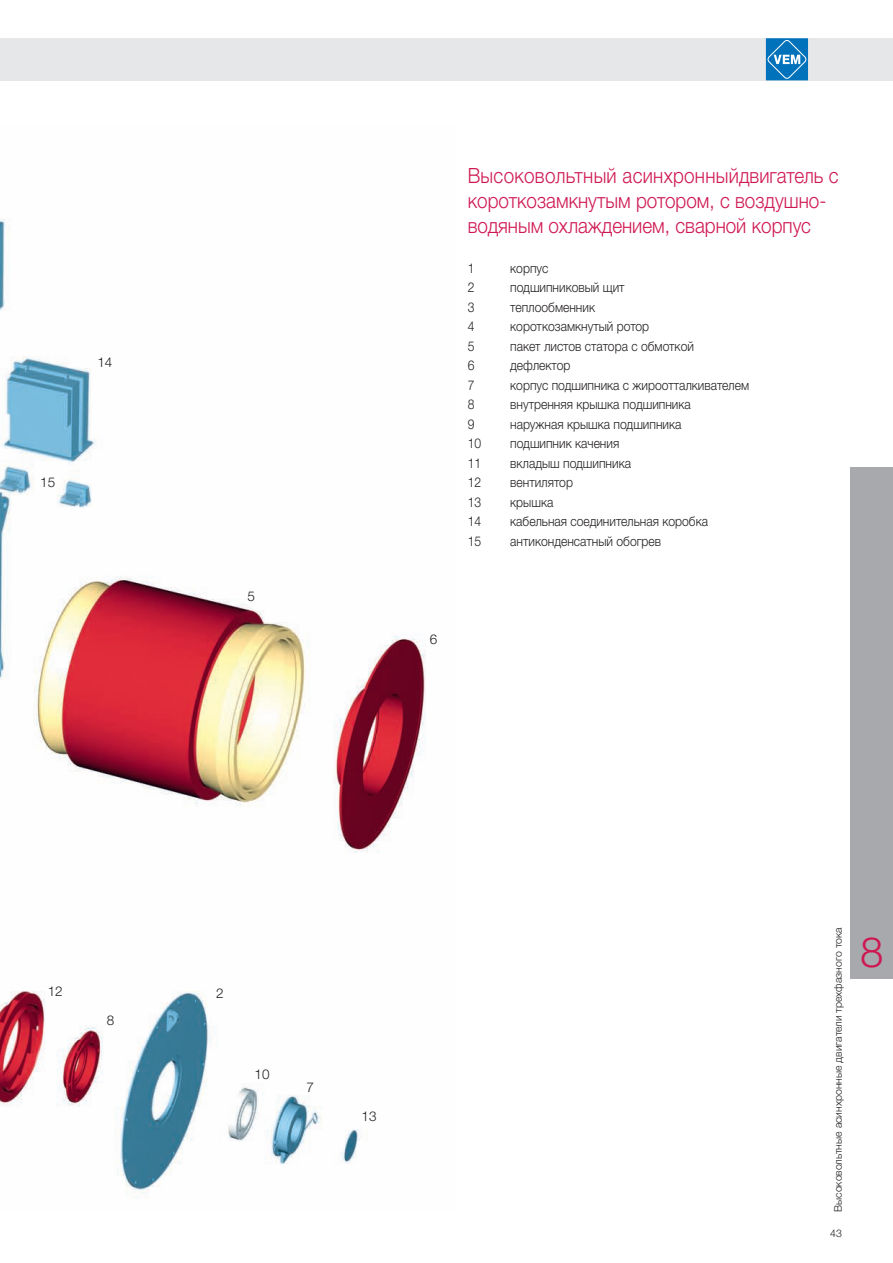
<style>
.page{position:relative;width:893px;height:1263px;background:#fff}
.page>*{position:absolute;margin:0;border:0;box-sizing:border-box;transform-origin:0 0}
.t1{font:300 42px "Helvetica Neue LTW1 G";color:#cf1852}
.t2{font:300 21px/25.2px "Helvetica Neue LTW1 G";color:#cf1852;scale:.9 1}
.t3{font:300 13.5px "Helvetica Neue LTW1 G";color:#231f20;scale:.9 1}
.t4{font:300 13.5px "Helvetica Neue LTW1 G";color:#231f20}
.t5{font:300 10.5px "Helvetica Neue LTW1 G";color:#231f20}
</style>
<div class="page">
<div style="left:0;top:38px;width:893px;height:43px;background:#e6e7e9"></div>
<div style="left:766px;top:38px;width:42px;height:42px;background:#0072bc"></div>
<svg style="left:767px;top:40px;width:39px;height:39px"></svg>
<img style="left:0;top:218px;width:426px;height:980px">
<div style="left:850px;top:468px;width:43px;height:511px;background:#a8a9ad"></div>
<p class="t4" style="left:40px;top:477px;width:17px">15</p>
<p class="t4" style="left:97px;top:357px;width:17px">14</p>
<p class="t4" style="left:247px;top:591px;width:9px">5</p>
<h2 class="t2" style="left:468px;top:165px;width:414px">Высоковольтный асинхронныйдвигатель с короткозамкнутым ротором, с воздушно&shy;водяным охлаждением, сварной корпус</h2>
<p class="t3" style="left:468px;top:263px;width:9px">1</p>
<p class="t3" style="left:510px;top:263px;width:44px">корпус</p>
<p class="t3" style="left:468px;top:283px;width:9px">2</p>
<p class="t3" style="left:510px;top:283px;width:129px">подшипниковый щит</p>
<p class="t3" style="left:468px;top:302px;width:9px">3</p>
<p class="t3" style="left:510px;top:302px;width:96px">теплообменник</p>
<p class="t3" style="left:468px;top:322px;width:9px">4</p>
<p class="t3" style="left:510px;top:322px;width:156px">короткозамкнутый ротор</p>
<p class="t3" style="left:468px;top:341px;width:9px">5</p>
<p class="t3" style="left:510px;top:341px;width:206px">пакет листов статора с обмоткой</p>
<p class="t3" style="left:468px;top:361px;width:9px">6</p>
<p class="t3" style="left:510px;top:361px;width:68px">дефлектор</p>
<p class="t3" style="left:468px;top:380px;width:9px">7</p>
<p class="t3" style="left:510px;top:380px;width:267px">корпус подшипника с жироотталкивателем</p>
<p class="t3" style="left:468px;top:400px;width:9px">8</p>
<p class="t3" style="left:510px;top:400px;width:202px">внутренняя крышка подшипника</p>
<p class="t3" style="left:468px;top:419px;width:9px">9</p>
<p class="t3" style="left:510px;top:419px;width:192px">наружная крышка подшипника</p>
<p class="t3" style="left:468px;top:439px;width:17px">10</p>
<p class="t3" style="left:510px;top:439px;width:123px">подшипник качения</p>
<p class="t3" style="left:468px;top:458px;width:17px">11</p>
<p class="t3" style="left:510px;top:458px;width:136px">вкладыш подшипника</p>
<p class="t3" style="left:468px;top:478px;width:17px">12</p>
<p class="t3" style="left:510px;top:478px;width:71px">вентилятор</p>
<p class="t3" style="left:468px;top:497px;width:17px">13</p>
<p class="t3" style="left:510px;top:497px;width:49px">крышка</p>
<p class="t3" style="left:468px;top:517px;width:17px">14</p>
<p class="t3" style="left:510px;top:517px;width:221px">кабельная соединительная коробка</p>
<p class="t3" style="left:468px;top:536px;width:17px">15</p>
<p class="t3" style="left:510px;top:536px;width:169px">антиконденсатный обогрев</p>
<p class="t4" style="left:430px;top:635px;width:9px">6</p>
<p class="t4" style="left:48px;top:986px;width:17px">12</p>
<p class="t4" style="left:107px;top:1015px;width:9px">8</p>
<p class="t4" style="left:216px;top:988px;width:9px">2</p>
<p class="t4" style="left:254px;top:1069px;width:17px">10</p>
<p class="t4" style="left:307px;top:1082px;width:9px">7</p>
<p class="t4" style="left:362px;top:1112px;width:17px">13</p>
<p class="t5" style="left:834px;top:1212px;width:286px;rotate:-90deg">Высоковольтные асинхронные двигатели трехфазного тока</p>
<p class="t5" style="left:830px;top:1229px;width:13px">43</p>
<h1 class="t1" style="left:860px;top:936px;width:25px">8</h1>
</div>
